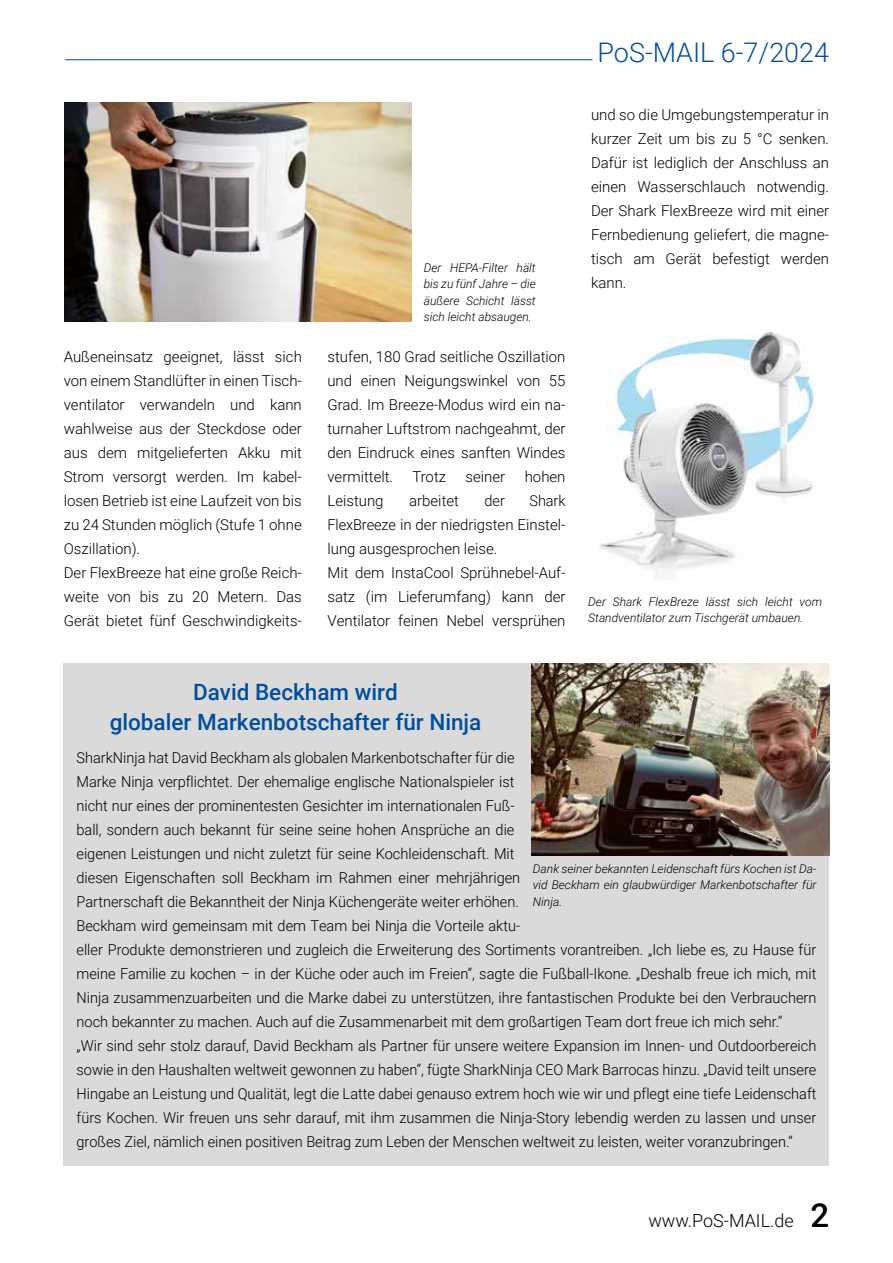
<style>
.page{position:relative;width:893px;height:1263px;background:#fff}
.page>*{position:absolute;margin:0;border:0;box-sizing:border-box;transform-origin:0 0}
.t1{font:300 27px "Roboto";color:#004f9f}
.t2{font:500 22.5px/30px "Roboto";color:#004f9f;text-align:center}
.t3{font:300 18px "Roboto";color:#000}
.t4{font:300 15px/24px "Roboto";color:#000}
.t5{font:italic 300 12px/16.5px "Roboto";color:#000;text-align:justify}
.s1{font-weight:500;font-size:33px}
</style>
<div class="page">
<img style="left:599px;top:332px;width:215px;height:245px">
<hr style="left:65px;top:59px;width:527px;height:1px;background:#004f9f">
<img style="left:64px;top:102px;width:347px;height:219px">
<div style="left:64px;top:663px;width:765px;height:503px;background:#dadada"></div>
<img style="left:531px;top:663px;width:298px;height:193px">
<p class="t4" style="left:64px;top:344px;width:240px">Außeneinsatz geeignet, lässt sich von einem Standlüfter in einen Tisch&shy;ventilator verwandeln und kann wahlweise aus der Steckdose oder aus dem mitgelieferten Akku mit<br>Strom versorgt werden. Im kabel&shy;losen Betrieb ist eine Laufzeit von bis zu 24 Stunden möglich (Stufe 1 ohne<br>Oszillation).<br>Der FlexBreeze hat eine große Reich&shy;weite von bis zu 20 Metern. Das<br>Gerät bietet fünf Geschwindigkeits-</p>
<p class="t5" style="left:424px;top:259px;width:113px">Der HEPA-Filter hält bis zu fünf Jahre – die äußere Schicht lässt sich leicht absaugen.</p>
<p class="t4" style="left:327px;top:344px;width:240px;text-align:justify">stufen, 180 Grad seitliche Oszillation und einen Neigungswinkel von 55<br>Grad. Im Breeze-Modus wird ein na&shy;turnaher Luftstrom nachgeahmt, der den Eindruck eines sanften Windes vermittelt.</p>
<p class="t4" style="left:412px;top:464px;width:35px">Trotz</p>
<p class="t4" style="left:466px;top:464px;width:41px">seiner</p>
<p class="t4" style="left:525px;top:464px;width:42px">hohen</p>
<p class="t4" style="left:327px;top:488px;width:58px">Leistung</p>
<p class="t4" style="left:409px;top:488px;width:51px">arbeitet</p>
<p class="t4" style="left:485px;top:488px;width:22px">der</p>
<p class="t4" style="left:327px;top:488px;width:240px;text-indent:202px">Shark<br>FlexBreeze in der niedrigsten Einstel&shy;lung ausgesprochen leise.<br>Mit dem InstaCool Sprühnebel-Auf&shy;satz (im Lieferumfang) kann der<br>Ventilator feinen Nebel versprühen</p>
<h1 class="t1" style="left:597px;top:34px;width:233px">PoS-MAIL 6-7/2024</h1>
<p class="t4" style="left:591px;top:102px;width:240px;text-align:justify">und so die Umgebungstemperatur in kurzer Zeit um bis zu 5 °C senken.<br>Dafür ist lediglich der Anschluss an einen Wasserschlauch notwendig.<br>Der Shark FlexBreeze wird mit einer Fernbedienung geliefert, die magne&shy;tisch am Gerät befestigt werden kann.</p>
<p class="t5" style="left:588px;top:593px;width:235px">Der Shark FlexBreze lässt sich leicht vom<br>Standventilator zum Tischgerät umbauen.</p>
<h2 class="t2" style="left:110px;top:676px;width:373px">David Beckham wird<br>globaler Markenbotschafter für Ninja</h2>
<p class="t4" style="left:77px;top:745px;width:741px">SharkNinja hat David Beckham als globalen Markenbotschafter für die<br>Marke Ninja verpflichtet. Der ehemalige englische Nationalspieler ist<br>nicht nur eines der prominentesten Gesichter im internationalen Fuß-<br>ball, sondern auch bekannt für seine seine hohen Ansprüche an die<br>eigenen Leistungen und nicht zuletzt für seine Kochleidenschaft. Mit<br>diesen Eigenschaften soll Beckham im Rahmen einer mehrjährigen<br>Partnerschaft die Bekanntheit der Ninja Küchengeräte weiter erhöhen.<br>Beckham wird gemeinsam mit dem Team bei Ninja die Vorteile aktu-<br>eller Produkte demonstrieren und zugleich die Erweiterung des Sortiments vorantreiben. „Ich liebe es, zu Hause für meine Familie zu kochen – in der Küche oder auch im Freien“, sagte die Fußball-Ikone. „Deshalb freue ich mich, mit Ninja zusammenzuarbeiten und die Marke dabei zu unterstützen, ihre fantastischen Produkte bei den Verbrauchern noch bekannter zu machen. Auch auf die Zusammenarbeit mit dem großartigen Team dort freue ich mich sehr.“<br>„Wir sind sehr stolz darauf, David Beckham als Partner für unsere weitere Expansion im Innen- und Outdoorbereich sowie in den Haushalten weltweit gewonnen zu haben“, fügte SharkNinja CEO Mark Barrocas hinzu. „David teilt unsere Hingabe an Leistung und Qualität, legt die Latte dabei genauso extrem hoch wie wir und pflegt eine tiefe Leidenschaft fürs Kochen. Wir freuen uns sehr darauf, mit ihm zusammen die Ninja-Story lebendig werden zu lassen und unser großes Ziel, nämlich einen positiven Beitrag zum Leben der Menschen weltweit zu leisten, weiter voranzubringen.“</p>
<p class="t5" style="left:533px;top:860px;width:285px">Dank seiner bekannten Leidenschaft fürs Kochen ist Da&shy;vid Beckham ein glaubwürdiger Markenbotschafter für Ninja.</p>
<p class="t3" style="left:648px;top:1208px;width:182px">www.PoS-MAIL.de <span class="s1">2</span></p>
</div>
